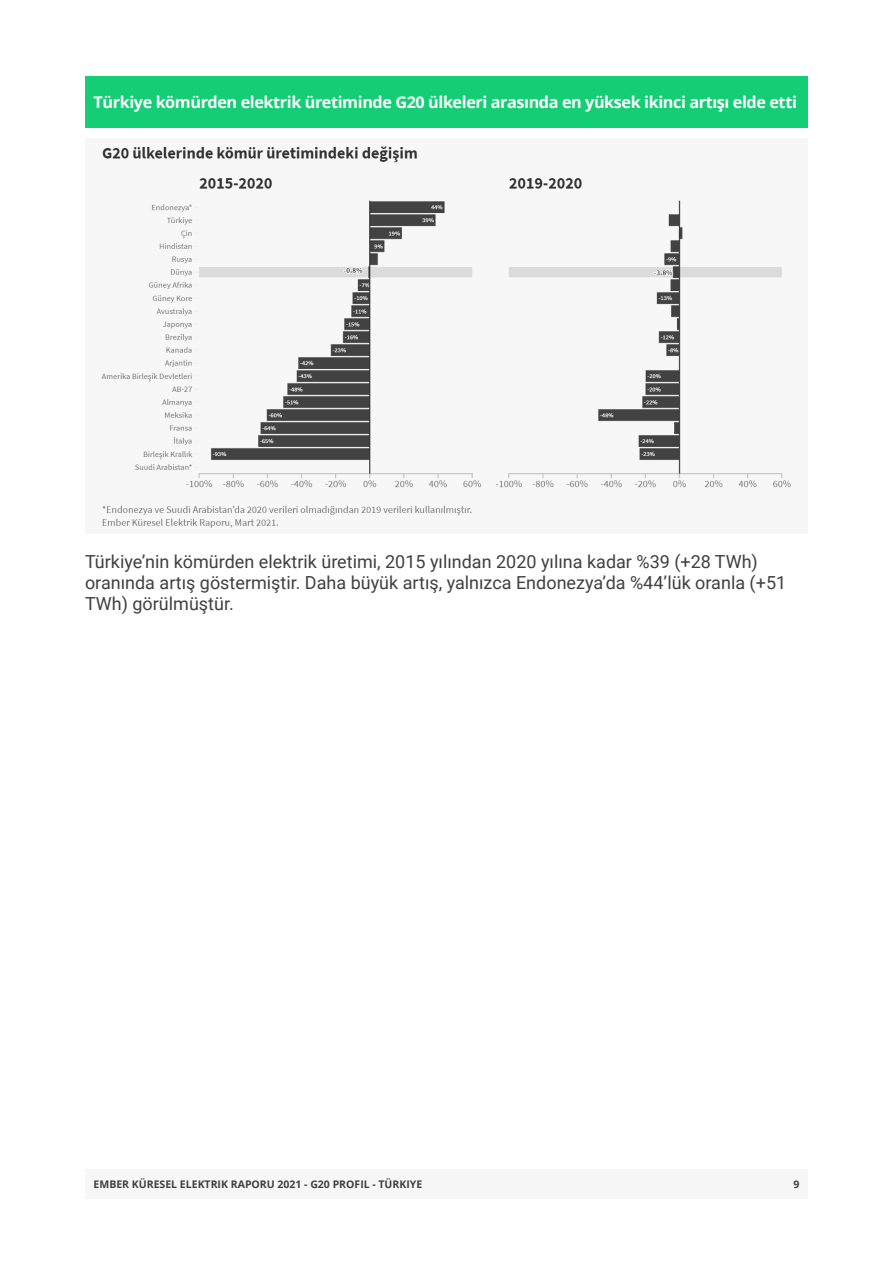
<style>
.page{position:relative;width:893px;height:1263px;background:#fff}
.page>*{position:absolute;margin:0;border:0;box-sizing:border-box;transform-origin:0 0}
.t1{font:18px/21px "Roboto";color:#404040}
.t2{font:700 16.2px "Open Sans";letter-spacing:-.025em;color:#fff}
.t3{font:700 10.5px "Open Sans";color:#404040}
</style>
<div class="page">
<div style="left:85px;top:1169px;width:723px;height:30px;background:#f7f7f7"></div>
<div style="left:85px;top:77px;width:723px;height:51px;background:#13ce74"></div>
<div style="left:85px;top:138px;width:723px;height:396px;background:#f7f7f7"></div>
<img style="left:101px;top:146px;width:690px;height:382px">
<p class="t2" style="left:94px;top:91px;width:705px">Türkiye kömürden elektrik üretiminde G20 ülkeleri arasında en yüksek ikinci artışı elde etti</p>
<p class="t1" style="left:85px;top:551px;width:703px">Türkiye’nin kömürden elektrik üretimi, 2015 yılından 2020 yılına kadar %39 (+28 TWh) oranında artış göstermiştir. Daha büyük artış, yalnızca Endonezya’da %44’lük oranla (+51<br>TWh) görülmüştür.</p>
<p class="t3" style="left:94px;top:1177px;width:330px">EMBER KÜRESEL ELEKTRIK RAPORU 2021 - G20 PROFIL - TÜRKIYE</p>
<p class="t3" style="left:793px;top:1177px;width:7px">9</p>
</div>
